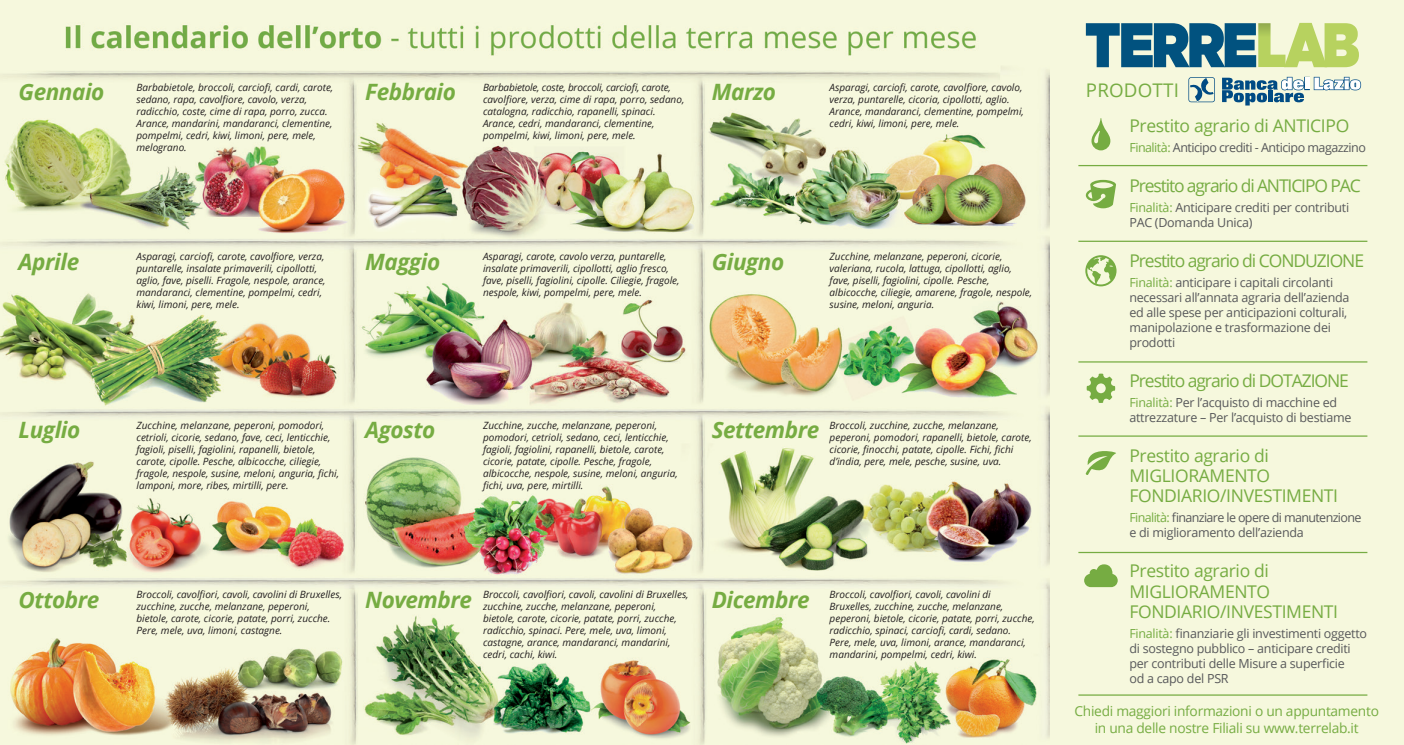
<style>
.page{position:relative;width:1404px;height:745px;background:#fff}
.page>*{position:absolute;margin:0;border:0;box-sizing:border-box;transform-origin:0 0}
.t1{font:italic 700 22.5px "Open Sans";letter-spacing:-.02em;color:#76ac42}
.t2{font:18.75px "Open Sans";letter-spacing:.01em;color:#76ac42}
.t3{font:17.5px/20px "Open Sans";letter-spacing:-.02em;color:#76ac42}
.t4{font:17.5px "Open Sans";letter-spacing:-.06em;color:#76ac42}
.t5{font:17.5px "Open Sans";letter-spacing:-.065em;color:#76ac42}
.t6{font:13.75px "Open Sans";letter-spacing:-.02em;color:#76ac42}
.t7{font:12.5px/15px "Open Sans";letter-spacing:-.02em;color:#57585a}
.t8{font:12.5px/15px "Open Sans";letter-spacing:-.05em;color:#57585a}
.t9{font:12.5px "Open Sans";letter-spacing:-.04em;color:#57585a}
.t10{font:italic 10px/12px "Open Sans";color:#231f20}
.s1{color:#76ac42}
</style>
<div class="page">
<div style="left:0;top:0;width:1403px;height:744px;background:#f6f8dd"></div>
<img style="left:0;top:25px;width:1049px;height:719px">
<svg style="left:1085px;top:23px;width:273px;height:44px"></svg>
<hr style="left:1078px;top:165px;width:289px;height:1px;background:#76ac42">
<hr style="left:1078px;top:240px;width:289px;height:2px;background:#76ac42">
<hr style="left:1078px;top:361px;width:289px;height:1px;background:#76ac42">
<hr style="left:1078px;top:435px;width:289px;height:1px;background:#76ac42">
<hr style="left:1078px;top:551px;width:289px;height:1px;background:#76ac42">
<hr style="left:1078px;top:694px;width:289px;height:1px;background:#76ac42">
<svg style="left:1222px;top:77px;width:138px;height:28px"></svg>
<svg style="left:1188px;top:77px;width:26px;height:25px"></svg>
<svg style="left:1085px;top:451px;width:31px;height:24px"></svg>
<svg style="left:1085px;top:255px;width:31px;height:31px"></svg>
<svg style="left:1091px;top:118px;width:19px;height:32px"></svg>
<svg style="left:1085px;top:180px;width:31px;height:28px"></svg>
<svg style="left:1086px;top:373px;width:29px;height:29px"></svg>
<svg style="left:1084px;top:564px;width:33px;height:22px"></svg>
<p class="t1" style="left:19px;top:76px;width:87px">Gennaio</p>
<p class="t10" style="left:136px;top:81px;width:198px">Barbabietole, broccoli, carciofi, cardi, carote, sedano, rapa, cavolfiore, cavolo, verza, radicchio, coste, cime di rapa, porro, zucca.<br>Arance, mandarini, mandaranci, clementine, pompelmi, cedri, kiwi, limoni, pere, mele, melograno.</p>
<p class="t1" style="left:365px;top:76px;width:92px">Febbraio</p>
<p class="t10" style="left:483px;top:81px;width:203px">Barbabietole, coste, broccoli, carciofi, carote, cavolfiore, verza, cime di rapa, porro, sedano, catalogna, radicchio, rapanelli, spinaci.<br>Arance, cedri, mandaranci, clementine, pompelmi, kiwi, limoni, pere, mele.</p>
<p class="t1" style="left:711px;top:76px;width:66px">Marzo</p>
<p class="t1" style="left:19px;top:245px;width:62px">Aprile</p>
<p class="t10" style="left:136px;top:250px;width:191px">Asparagi, carciofi, carote, cavolfiore, verza, puntarelle, insalate primaverili, cipollotti, aglio, fave, piselli. Fragole, nespole, arance, mandaranci, clementine, pompelmi, cedri, kiwi, limoni, pere, mele.</p>
<p class="t1" style="left:365px;top:245px;width:77px">Maggio</p>
<p class="t10" style="left:483px;top:250px;width:198px">Asparagi, carote, cavolo verza, puntarelle, insalate primaverili, cipollotti, aglio fresco, fave, piselli, fagiolini, cipolle. Ciliegie, fragole, nespole, kiwi, pompelmi, pere, mele.</p>
<p class="t1" style="left:711px;top:245px;width:74px">Giugno</p>
<p class="t10" style="left:829px;top:81px;width:196px">Asparagi, carciofi, carote, cavolfiore, cavolo, verza, puntarelle, cicoria, cipollotti, aglio.<br>Arance, mandaranci, clementine, pompelmi, cedri, kiwi, limoni, pere, mele.</p>
<p class="t10" style="left:829px;top:250px;width:184px">Zucchine, melanzane, peperoni, cicorie, valeriana, rucola, lattuga, cipollotti, aglio,</p>
<p class="t10" style="left:829px;top:274px;width:204px">fave, piselli, fagiolini, cipolle. Pesche, albicocche, ciliegie, amarene, fragole, nespole, susine, meloni, anguria.</p>
<p class="t1" style="left:19px;top:414px;width:63px">Luglio</p>
<p class="t10" style="left:136px;top:418px;width:204px">Zucchine, melanzane, peperoni, pomodori, cetrioli, cicorie, sedano, fave, ceci, lenticchie, fagioli, piselli, fagiolini, rapanelli, bietole, carote, cipolle. Pesche, albicocche, ciliegie, fragole, nespole, susine, meloni, anguria, fichi, lamponi, more, ribes, mirtilli, pere.</p>
<p class="t1" style="left:365px;top:414px;width:72px">Agosto</p>
<p class="t10" style="left:483px;top:418px;width:196px">Zucchine, zucche, melanzane, peperoni, pomodori, cetrioli, sedano, ceci, lenticchie, fagioli, fagiolini, rapanelli, bietole, carote, cicorie, patate, cipolle. Pesche, fragole, albicocche, nespole, susine, meloni, anguria, fichi, uva, pere, mirtilli.</p>
<p class="t1" style="left:711px;top:414px;width:109px">Settembre</p>
<p class="t10" style="left:829px;top:418px;width:204px">Broccoli, zucchine, zucche, melanzane, peperoni, pomodori, rapanelli, bietole, carote, cicorie, finocchi, patate, cipolle. Fichi, fichi d’india, pere, mele, pesche, susine, uva.</p>
<p class="t1" style="left:19px;top:583px;width:82px">Ottobre</p>
<p class="t10" style="left:136px;top:587px;width:207px">Broccoli, cavolfiori, cavoli, cavolini di Bruxelles, zucchine, zucche, melanzane, peperoni, bietole, carote, cicorie, patate, porri, zucche.<br>Pere, mele, uva, limoni, castagne.</p>
<p class="t1" style="left:365px;top:583px;width:108px">Novembre</p>
<p class="t10" style="left:483px;top:587px;width:207px">Broccoli, cavolfiori, cavoli, cavolini di Bruxelles, zucchine, zucche, melanzane, peperoni, bietole, carote, cicorie, patate, porri, zucche, radicchio, spinaci. Pere, mele, uva, limoni, castagne, arance, mandaranci, mandarini, cedri, cachi, kiwi.</p>
<p class="t1" style="left:711px;top:583px;width:99px">Dicembre</p>
<p class="t10" style="left:829px;top:587px;width:207px">Broccoli, cavolfiori, cavoli, cavolini di Bruxelles, zucchine, zucche, melanzane, peperoni, bietole, cicorie, patate, porri, zucche, radicchio, spinaci, carciofi, cardi, sedano.<br>Pere, mele, uva, limoni, arance, mandaranci, mandarini, pompelmi, cedri, kiwi.</p>
<p class="t2" style="left:1085px;top:77px;width:95px">PRODOTTI</p>
<p class="t3" style="left:1129px;top:115px;width:221px">Prestito agrario di ANTICIPO</p>
<p class="t9" style="left:1129px;top:139px;width:238px"><span class="s1">Finalità:</span> Anticipo crediti - Anticipo magazzino</p>
<p class="t5" style="left:1129px;top:173px;width:233px">Prestito agrario di ANTICIPO PAC</p>
<p class="t7" style="left:1129px;top:199px;width:221px"><span class="s1">Finalità:</span> Anticipare crediti per contributi<br>PAC (Domanda Unica)</p>
<p class="t4" style="left:1129px;top:248px;width:236px">Prestito agrario di CONDUZIONE</p>
<p class="t7" style="left:1129px;top:274px;width:221px"><span class="s1">Finalità:</span> anticipare i capitali circolanti necessari all’annata agraria dell’azienda ed alle spese per anticipazioni colturali, manipolazione e trasformazione dei prodotti</p>
<p class="t4" style="left:1129px;top:368px;width:221px">Prestito agrario di DOTAZIONE</p>
<p class="t7" style="left:1129px;top:394px;width:224px"><span class="s1">Finalità:</span> Per l’acquisto di macchine ed attrezzature – Per l’acquisto di bestiame</p>
<p class="t3" style="left:1129px;top:445px;width:141px">Prestito agrario di</p>
<p class="t3" style="left:1129px;top:465px;width:210px">MIGLIORAMENTO<br>FONDIARIO/INVESTIMENTI</p>
<p class="t8" style="left:1129px;top:509px;width:233px"><span class="s1">Finalità:</span> finanziare le opere di manutenzione e di miglioramento dell’azienda</p>
<p class="t3" style="left:1129px;top:560px;width:141px">Prestito agrario di</p>
<p class="t3" style="left:1129px;top:580px;width:210px">MIGLIORAMENTO<br>FONDIARIO/INVESTIMENTI</p>
<p class="t7" style="left:1129px;top:624px;width:239px"><span class="s1">Finalità:</span> finanziarie gli investimenti oggetto di sostegno pubblico – anticipare crediti per contributi delle Misure a superficie</p>
<p class="t7" style="left:1129px;top:669px;width:101px">od a capo del PSR</p>
<p class="t6" style="left:1074px;top:701px;width:306px">Chiedi maggiori informazioni o un appuntamento</p>
<p class="t6" style="left:1094px;top:718px;width:265px">in una delle nostre Filiali su www.terrelab.it</p>
</div>
